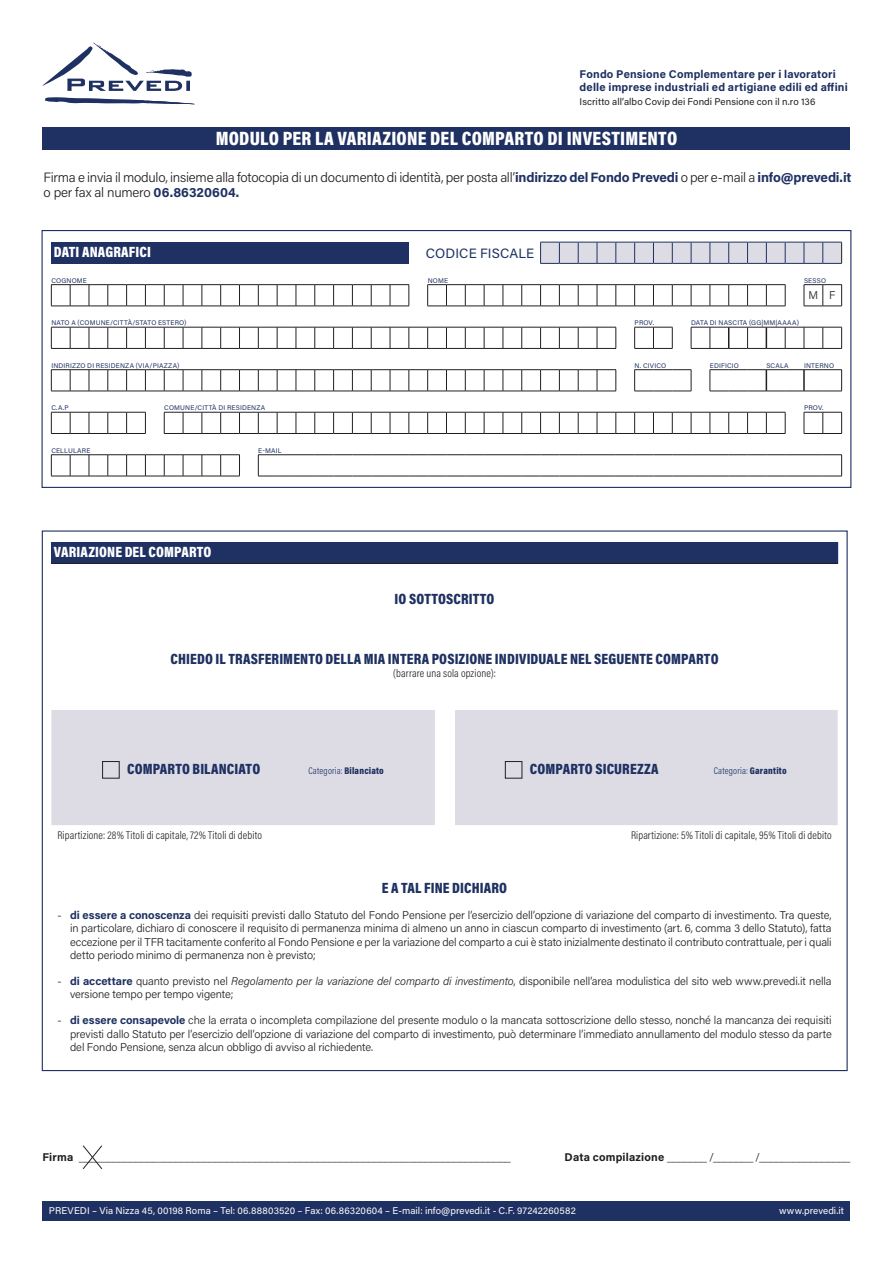
<style>
.page{position:relative;width:893px;height:1263px;background:#fff}
.page>*{position:absolute;margin:0;border:0;box-sizing:border-box;transform-origin:0 0}
.t1{font:900 19.5px "Acumin Pro Cond";letter-spacing:.01em;color:#fff}
.t2{font:900 15px "Acumin Pro Cond";letter-spacing:.01em;color:#1f3162}
.t3{font:900 15px "Acumin Pro Cond";letter-spacing:.01em;color:#fff}
.t4{font:300 13.5px/15px "Acumin Pro";letter-spacing:-.015em;color:#231f20}
.t5{font:13.5px "Acumin Pro";letter-spacing:.01em;color:#1f3162}
.t6{font:300 11.25px/13.5px "Acumin Pro";letter-spacing:-.01em;color:#231f20;text-align:justify}
.t7{font:300 11.25px "Acumin Pro Cond";letter-spacing:.015em;color:#231f20}
.t8{font:700 11.25px/13.5px "Acumin Pro";letter-spacing:.015em;color:#1f3162}
.t9{font:9.75px "Acumin Pro";letter-spacing:.01em;color:#fff}
.t10{font:9.75px "Acumin Pro";letter-spacing:.01em;color:#231f20}
.t11{font:300 9.75px "Acumin Pro Cond";letter-spacing:.02em;color:#1f3162}
.t12{font:6.75px "Acumin Pro";letter-spacing:.025em;color:#1f3162}
.s1{font-weight:700;color:#1f3162}
.s2{font-weight:900}
.s3{font-style:italic}
.s4{font-weight:700}
</style>
<div class="page">
<div style="left:51px;top:242px;width:358px;height:21px;background:#1f3162"></div>
<svg style="left:51px;top:327px;width:566px;height:22px"></svg>
<svg style="left:51px;top:369px;width:566px;height:23px"></svg>
<svg style="left:691px;top:327px;width:151px;height:22px"></svg>
<svg style="left:710px;top:369px;width:132px;height:23px"></svg>
<svg style="left:804px;top:284px;width:38px;height:23px"></svg>
<svg style="left:51px;top:284px;width:359px;height:23px"></svg>
<svg style="left:427px;top:284px;width:359px;height:23px"></svg>
<svg style="left:634px;top:327px;width:39px;height:22px"></svg>
<svg style="left:634px;top:369px;width:58px;height:23px"></svg>
<svg style="left:51px;top:412px;width:95px;height:22px"></svg>
<svg style="left:164px;top:412px;width:622px;height:22px"></svg>
<svg style="left:804px;top:412px;width:38px;height:22px"></svg>
<svg style="left:540px;top:242px;width:302px;height:22px;background:#c5c6d4"></svg>
<svg style="left:51px;top:454px;width:189px;height:23px"></svg>
<svg style="left:258px;top:454px;width:584px;height:23px"></svg>
<div style="left:42px;top:230px;width:809px;height:258px;border:1px solid #1f3162"></div>
<div style="left:51px;top:710px;width:787px;height:115px;background:#dddce5"></div>
<div style="left:435px;top:710px;width:19px;height:115px;background:#fff"></div>
<div style="left:51px;top:542px;width:787px;height:22px;background:#1f3162"></div>
<div style="left:102px;top:761px;width:17px;height:17px;border:1px solid #231f20"></div>
<div style="left:505px;top:761px;width:17px;height:17px;border:1px solid #231f20"></div>
<svg style="left:82px;top:1145px;width:21px;height:24px"></svg>
<svg style="left:44px;top:97px;width:151px;height:7px"></svg>
<svg style="left:43px;top:43px;width:149px;height:48px"></svg>
<div style="left:43px;top:128px;width:807px;height:22px;background:#1f3162"></div>
<div style="left:43px;top:1200px;width:807px;height:20px;background:#1f3162"></div>
<p class="t8" style="left:580px;top:67px;width:270px">Fondo Pensione Complementare per i lavoratori delle imprese industriali ed artigiane edili ed affini</p>
<p class="t10" style="left:580px;top:95px;width:237px">Iscritto all’albo Covip dei Fondi Pensione con il n.ro 136</p>
<h1 class="t1" style="left:216px;top:126px;width:463px">MODULO PER LA VARIAZIONE DEL COMPARTO DI INVESTIMENTO</h1>
<p class="t4" style="left:44px;top:169px;width:809px">Firma e invia il modulo, insieme alla fotocopia di un documento di identità, per posta all’<span class="s1">indirizzo del Fondo Prevedi</span> o per e-mail a <span class="s1">info@prevedi.it </span>o per fax al numero <span class="s1">06.86320604.</span></p>
<h2 class="t3" style="left:54px;top:242px;width:98px">DATI ANAGRAFICI</h2>
<p class="t5" style="left:426px;top:243px;width:110px">CODICE FISCALE</p>
<p class="t12" style="left:51px;top:276px;width:37px">COGNOME</p>
<p class="t12" style="left:428px;top:276px;width:22px">NOME</p>
<p class="t12" style="left:804px;top:276px;width:24px">SESSO</p>
<p class="t6" style="left:809px;top:288px;width:28px">M F</p>
<p class="t12" style="left:51px;top:318px;width:137px">NATO A (COMUNE/CITTÀ/STATO ESTERO)</p>
<p class="t12" style="left:635px;top:318px;width:21px">PROV.</p>
<p class="t12" style="left:691px;top:318px;width:109px">DATA DI NASCITA (GG|MM|AAAA)</p>
<p class="t12" style="left:51px;top:361px;width:130px">INDIRIZZO DI RESIDENZA (VIA/PIAZZA)</p>
<p class="t12" style="left:635px;top:361px;width:33px">N. CIVICO</p>
<p class="t12" style="left:710px;top:361px;width:31px">EDIFICIO</p>
<p class="t12" style="left:766px;top:361px;width:24px">SCALA</p>
<p class="t12" style="left:804px;top:361px;width:32px">INTERNO</p>
<p class="t12" style="left:51px;top:403px;width:19px">C.A.P</p>
<p class="t12" style="left:164px;top:403px;width:103px">COMUNE/CITTÀ DI RESIDENZA</p>
<p class="t12" style="left:804px;top:403px;width:21px">PROV.</p>
<p class="t12" style="left:51px;top:446px;width:41px">CELLULARE</p>
<p class="t12" style="left:258px;top:446px;width:25px">E-MAIL</p>
<h2 class="t3" style="left:54px;top:542px;width:159px">VARIAZIONE DEL COMPARTO</h2>
<h2 class="t2" style="left:395px;top:589px;width:101px">IO SOTTOSCRITTO</h2>
<h2 class="t2" style="left:171px;top:649px;width:549px">CHIEDO IL TRASFERIMENTO DELLA MIA INTERA POSIZIONE INDIVIDUALE NEL SEGUENTE COMPARTO</h2>
<p class="t7" style="left:393px;top:666px;width:104px">(barrare una sola opzione):</p>
<h2 class="t2" style="left:127px;top:759px;width:135px">COMPARTO BILANCIATO</h2>
<p class="t11" style="left:308px;top:764px;width:77px">Categoria: <span class="s2">Bilanciato</span></p>
<h2 class="t2" style="left:530px;top:759px;width:130px">COMPARTO SICUREZZA</h2>
<p class="t11" style="left:714px;top:764px;width:74px">Categoria: <span class="s2">Garantito</span></p>
<p class="t7" style="left:57px;top:828px;width:206px">Ripartizione: 28% Titoli di capitale, 72% Titoli di debito</p>
<p class="t7" style="left:631px;top:828px;width:202px">Ripartizione: 5% Titoli di capitale, 95% Titoli di debito</p>
<h2 class="t2" style="left:382px;top:878px;width:127px">E A TAL FINE DICHIARO</h2>
<p class="t6" style="left:70px;top:907px;width:763px;text-indent:-13px">- <span class="s1">di essere a conoscenza</span> dei requisiti previsti dallo Statuto del Fondo Pensione per l’esercizio dell’opzione di variazione del comparto di investimento. Tra queste, in particolare, dichiaro di conoscere il requisito di permanenza minima di almeno un anno in ciascun comparto di investimento (art. 6, comma 3 dello Statuto), fatta eccezione per il TFR tacitamente conferito al Fondo Pensione e per la variazione del comparto a cui è stato inizialmente destinato il contributo contrattuale, per i quali detto periodo minimo di permanenza non è previsto;</p>
<p class="t6" style="left:70px;top:974px;width:763px;text-indent:-13px">- <span class="s1">di accettare</span> quanto previsto nel <span class="s3">Regolamento per la variazione del comparto di investimento</span>, disponibile nell’area modulistica del sito web www.prevedi.it nella versione tempo per tempo vigente;</p>
<p class="t6" style="left:70px;top:1013px;width:763px;text-indent:-13px">- <span class="s1">di essere consapevole</span> che la errata o incompleta compilazione del presente modulo o la mancata sottoscrizione dello stesso, nonché la mancanza dei requisiti previsti dallo Statuto per l’esercizio dell’opzione di variazione del comparto di investimento, può determinare l’immediato annullamento del modulo stesso da parte del Fondo Pensione, senza alcun obbligo di avviso al richiedente.</p>
<p class="t6" style="left:43px;top:1149px;width:470px"><span class="s4">Firma</span> ____________________________________________________________________________</p>
<p class="t6" style="left:565px;top:1149px;width:287px"><span class="s4">Data compilazione</span> _______ /_______ /________________</p>
<p class="t9" style="left:49px;top:1204px;width:528px">PREVEDI – Via Nizza 45, 00198 Roma – Tel: 06.88803520 – Fax: 06.86320604 – E-mail: info@prevedi.it - C.F. 97242260582</p>
<p class="t9" style="left:779px;top:1204px;width:66px">www.prevedi.it</p>
</div>
